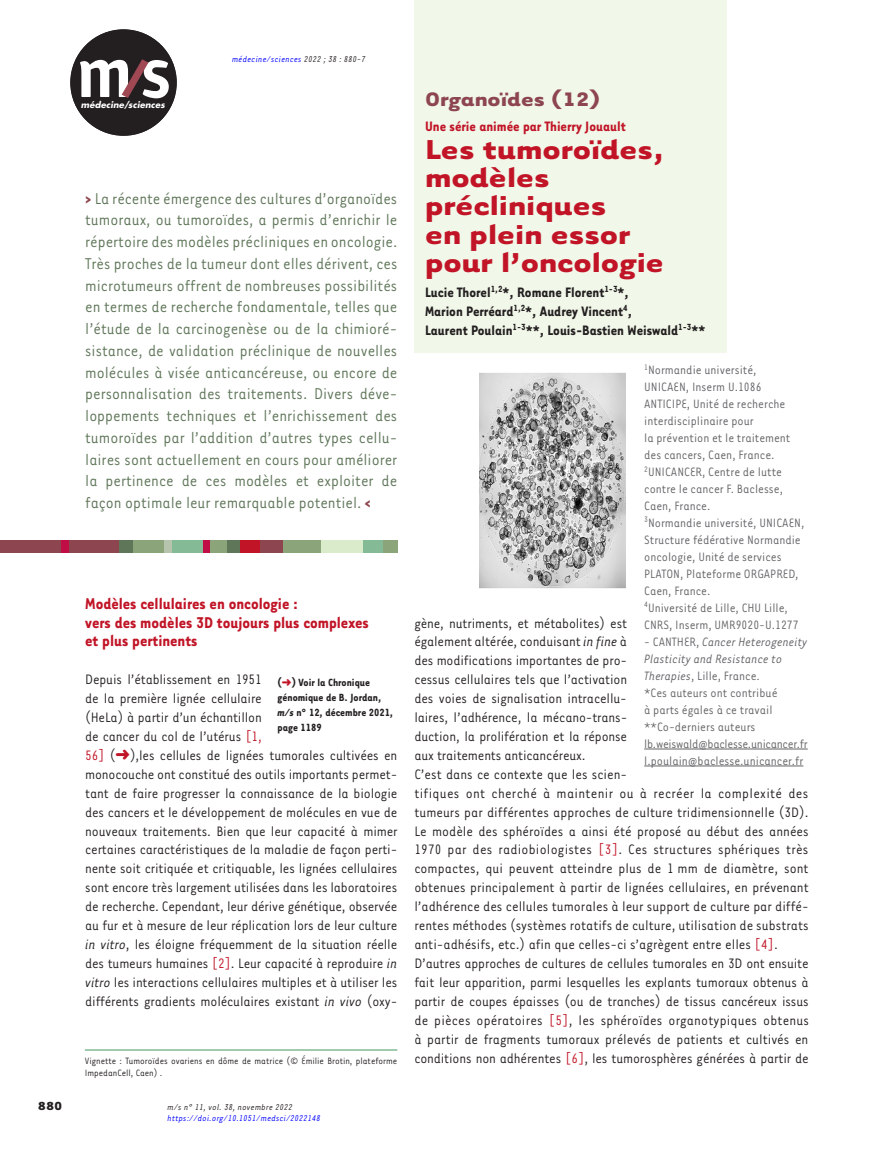
<style>
.page{position:relative;width:894px;height:1149px;background:#fff}
.page>*{position:absolute;margin:0;border:0;box-sizing:border-box;transform-origin:0 0}
.t1{font:700 31.5px/28.2px "Tarzana Wide";color:#c11527}
.t2{font:700 22.5px "Tarzana Wide";color:#8d454f}
.t3{font:18px/21.8px "Tarzana Narrow";color:#5f7659;text-align:justify}
.t4{font:700 18px/18.9px "Tarzana Narrow";color:#c11527}
.t5{font:15.75px/18.9px "Tarzana Narrow";letter-spacing:-.01em;color:#231f20}
.t6{font:700 15.75px/18.9px "Tarzana Narrow";color:#231f20}
.t7{font:700 15.75px "Tarzana Narrow";color:#c11527}
.t8{font:13.95px/17px "Tarzana Narrow";color:#636366}
.t9{font:700 13.5px "Tarzana Wide";color:#231f20}
.t10{font:700 12px/15px "Tarzana Narrow";color:#231f20}
.t11{font:10.5px/12.6px "Tarzana Narrow";color:#231f20}
.t12{font:italic 9.75px "Tarzana Narrow";letter-spacing:.025em;color:#00f}
.t13{font:italic 9.75px "Tarzana Narrow";letter-spacing:.025em;color:#231f20}
.t14{font:italic 700 8.55px "Futura";letter-spacing:.01em;color:#fff}
.s1{color:#231f20}
.s2{font-weight:700;color:#8d454f}
.s3{font-style:italic}
.s4{color:#c11527}
</style>
<div class="page">
<div style="left:70px;top:29px;width:107px;height:107px;background:#231f20;border-radius:50%"></div>
<svg style="left:80px;top:60px;width:89px;height:38px"></svg>
<div style="left:414px;top:0;width:312px;height:352px;background:#f1f7e9"></div>
<div style="left:0;top:540px;width:120px;height:13px;background:#8d454f"></div>
<div style="left:119px;top:540px;width:18px;height:13px;background:#5f7659"></div>
<div style="left:226px;top:540px;width:14px;height:13px;background:#5f7659"></div>
<div style="left:133px;top:540px;width:32px;height:13px;background:#8ba479"></div>
<div style="left:169px;top:540px;width:34px;height:13px;background:#84ba95"></div>
<div style="left:362px;top:540px;width:21px;height:13px;background:#84ba95"></div>
<div style="left:207px;top:540px;width:20px;height:13px;background:#8ba479"></div>
<div style="left:382px;top:540px;width:15px;height:13px;background:#8ba479"></div>
<div style="left:281px;top:540px;width:40px;height:13px;background:#8ba479"></div>
<div style="left:321px;top:540px;width:41px;height:13px;background:#daebcb"></div>
<div style="left:164px;top:540px;width:8px;height:13px;background:#b6c4ad"></div>
<div style="left:61px;top:540px;width:7px;height:13px;background:#c10d45"></div>
<div style="left:203px;top:540px;width:6px;height:13px;background:#c10d45"></div>
<div style="left:240px;top:540px;width:29px;height:13px;background:#c11527"></div>
<div style="left:260px;top:540px;width:22px;height:13px;background:#8d454f"></div>
<hr style="left:644px;top:748px;width:163px;height:1px;background:#636366">
<hr style="left:644px;top:765px;width:159px;height:1px;background:#636366">
<img style="left:479px;top:373px;width:146px;height:215px">
<hr style="left:85px;top:1049px;width:312px;height:1px;background:#84ba95">
<p class="t12" style="left:232px;top:54px;width:135px">médecine/sciences <span class="s1">2022 ; 38 : 880-7</span></p>
<p class="t14" style="left:81px;top:99px;width:85px">médecine/sciences</p>
<h2 class="t2" style="left:425px;top:84px;width:177px">Organoïdes (12)</h2>
<p class="t7" style="left:425px;top:116px;width:202px">Une série animée par Thierry Jouault</p>
<h1 class="t1" style="left:425px;top:133px;width:240px">Les tumoroïdes, modèles précliniques<br>en plein essor pour l’oncologie</h1>
<p class="t6" style="left:425px;top:282px;width:282px">Lucie Thorel<sup>1,2</sup>*, Romane Florent<sup>1-3</sup>*,<br>Marion Perréard<sup>1,2</sup>*, Audrey Vincent<sup>4</sup>,<br>Laurent Poulain<sup>1-3</sup>**, Louis-Bastien Weiswald<sup>1-3</sup>**</p>
<p class="t3" style="left:85px;top:186px;width:313px"><span class="s2">&gt;</span> La récente émergence des cultures d’organoïdes tumoraux, ou tumoroïdes, a permis d’enrichir le répertoire des modèles précliniques en oncologie.<br>Très proches de la tumeur dont elles dérivent, ces microtumeurs offrent de nombreuses possibilités en termes de recherche fondamentale, telles que l’étude de la carcinogenèse ou de la chimioré- sistance, de validation préclinique de nouvelles molécules à visée anticancéreuse, ou encore de personnalisation des traitements. Divers déve&shy;loppements techniques et l’enrichissement des tumoroïdes par l’addition d’autres types cellu&shy;laires sont actuellement en cours pour améliorer la pertinence de ces modèles et exploiter de façon optimale leur remarquable potentiel. <span class="s2">&lt;</span></p>
<p class="t8" style="left:644px;top:361px;width:162px"><sup>1</sup>Normandie université,<br>UNICAEN, Inserm U.1086<br>ANTICIPE, Unité de recherche interdisciplinaire pour<br>la prévention et le traitement des cancers, Caen, France.<br><sup>2</sup>UNICANCER, Centre de lutte contre le cancer F. Baclesse,<br>Caen, France.<br><sup>3</sup>Normandie université, UNICAEN,<br>Structure fédérative Normandie oncologie, Unité de services<br>PLATON, Plateforme ORGAPRED,<br>Caen, France.<br><sup>4</sup>Université de Lille, CHU Lille,<br>CNRS, Inserm, UMR9020-U.1277</p>
<p class="t8" style="left:644px;top:632px;width:165px">- CANTHER, <span class="s3">Cancer Heterogeneity<br>Plasticity and Resistance to<br>Therapies</span>, Lille, France.<br>*Ces auteurs ont contribué<br>à parts égales à ce travail **Co-derniers auteurs lb.weiswald@baclesse.unicancer.fr l.poulain@baclesse.unicancer.fr</p>
<p class="t4" style="left:85px;top:592px;width:285px">Modèles cellulaires en oncologie :<br>vers des modèles 3D toujours plus complexes et plus pertinents</p>
<p class="t5" style="left:85px;top:669px;width:314px">Depuis l’établissement en 1951<br>de la première lignée cellulaire<br>(HeLa) à partir d’un échantillon<br>de cancer du col de l’utérus <span class="s4">[1,<br>56]</span> (<span class="s4">➜</span>),les cellules de lignées tumorales cultivées en monocouche ont constitué des outils importants permet&shy;tant de faire progresser la connaissance de la biologie des cancers et le développement de molécules en vue de nouveaux traitements. Bien que leur capacité à mimer certaines caractéristiques de la maladie de façon perti&shy;nente soit critiquée et critiquable, les lignées cellulaires sont encore très largement utilisées dans les laboratoires de recherche. Cependant, leur dérive génétique, observée au fur et à mesure de leur réplication lors de leur culture <span class="s3">in vitro</span>, les éloigne fréquemment de la situation réelle des tumeurs humaines <span class="s4">[2]</span>. Leur capacité à reproduire <span class="s3">in vitro</span> les interactions cellulaires multiples et à utiliser les différents gradients moléculaires existant <span class="s3">in vivo</span> (oxy-</p>
<p class="t5" style="left:414px;top:612px;width:396px">gène, nutriments, et métabolites) est<br>également altérée, conduisant <span class="s3">in fine</span> à<br>des modifications importantes de pro-<br>cessus cellulaires tels que l’activation<br>des voies de signalisation intracellu-<br>laires, l’adhérence, la mécano-trans-<br>duction, la prolifération et la réponse<br>aux traitements anticancéreux.<br>C’est dans ce contexte que les scien-<br>tifiques ont cherché à maintenir ou à recréer la complexité des tumeurs par différentes approches de culture tridimensionnelle (3D).<br>Le modèle des sphéroïdes a ainsi été proposé au début des années 1970 par des radiobiologistes <span class="s4">[3]</span>. Ces structures sphériques très compactes, qui peuvent atteindre plus de 1 mm de diamètre, sont obtenues principalement à partir de lignées cellulaires, en prévenant l’adhérence des cellules tumorales à leur support de culture par diffé- rentes méthodes (systèmes rotatifs de culture, utilisation de substrats anti-adhésifs, etc.) afin que celles-ci s’agrègent entre elles <span class="s4">[4]</span>.<br>D’autres approches de cultures de cellules tumorales en 3D ont ensuite fait leur apparition, parmi lesquelles les explants tumoraux obtenus à partir de coupes épaisses (ou de tranches) de tissus cancéreux issus de pièces opératoires <span class="s4">[5]</span>, les sphéroïdes organotypiques obtenus à partir de fragments tumoraux prélevés de patients et cultivés en conditions non adhérentes <span class="s4">[6]</span>, les tumorosphères générées à partir de</p>
<p class="t10" style="left:277px;top:673px;width:117px">(<span class="s4">➜</span>) Voir la Chronique génomique de B. Jordan, <span class="s3">m/s</span> n° 12, décembre 2021, page 1189</p>
<p class="t11" style="left:85px;top:1053px;width:314px">Vignette : Tumoroïdes ovariens en dôme de matrice (© Émilie Brotin, plateforme<br>ImpedanCell, Caen) .</p>
<p class="t9" style="left:38px;top:1097px;width:26px">880</p>
<p class="t13" style="left:167px;top:1100px;width:126px">m/s n° 11, vol. 38, novembre 2022</p>
<p class="t12" style="left:167px;top:1112px;width:155px">https://doi.org/10.1051/medsci/2022148</p>
</div>
